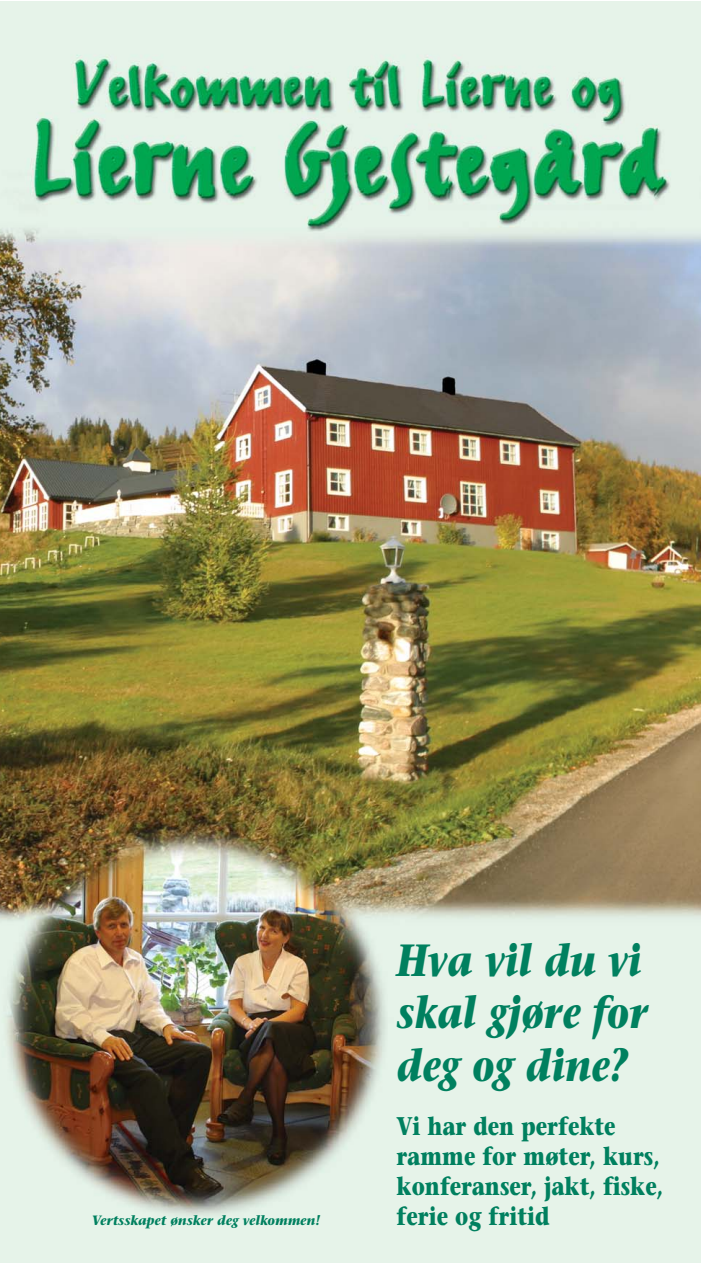
<style>
.page{position:relative;width:702px;height:1263px;background:#fff}
.page>*{position:absolute;margin:0;border:0;box-sizing:border-box;transform-origin:0 0}
.t1{font:italic 700 45px/52.5px "Stone Serif";color:#00805f;scale:.8 1}
.t2{font:700 25.5px/30px "Stone Serif";color:#00805f;scale:.8 1}
.t3{font:italic 700 13.5px "Stone Serif";color:#00805f;scale:.9 1}
</style>
<div class="page">
<img style="left:0;top:1px;width:700px;height:1262px">
<h1 class="t1" style="left:396px;top:938px;width:315px">Hva vil du vi skal gjøre for deg og dine?</h1>
<p class="t2" style="left:396px;top:1113px;width:335px">Vi har den perfekte ramme for møter, kurs, konferanser, jakt, fiske,</p>
<p class="t3" style="left:91px;top:1215px;width:255px">Vertsskapet ønsker deg velkommen!</p>
<p class="t2" style="left:396px;top:1203px;width:193px">ferie og fritid</p>
</div>
